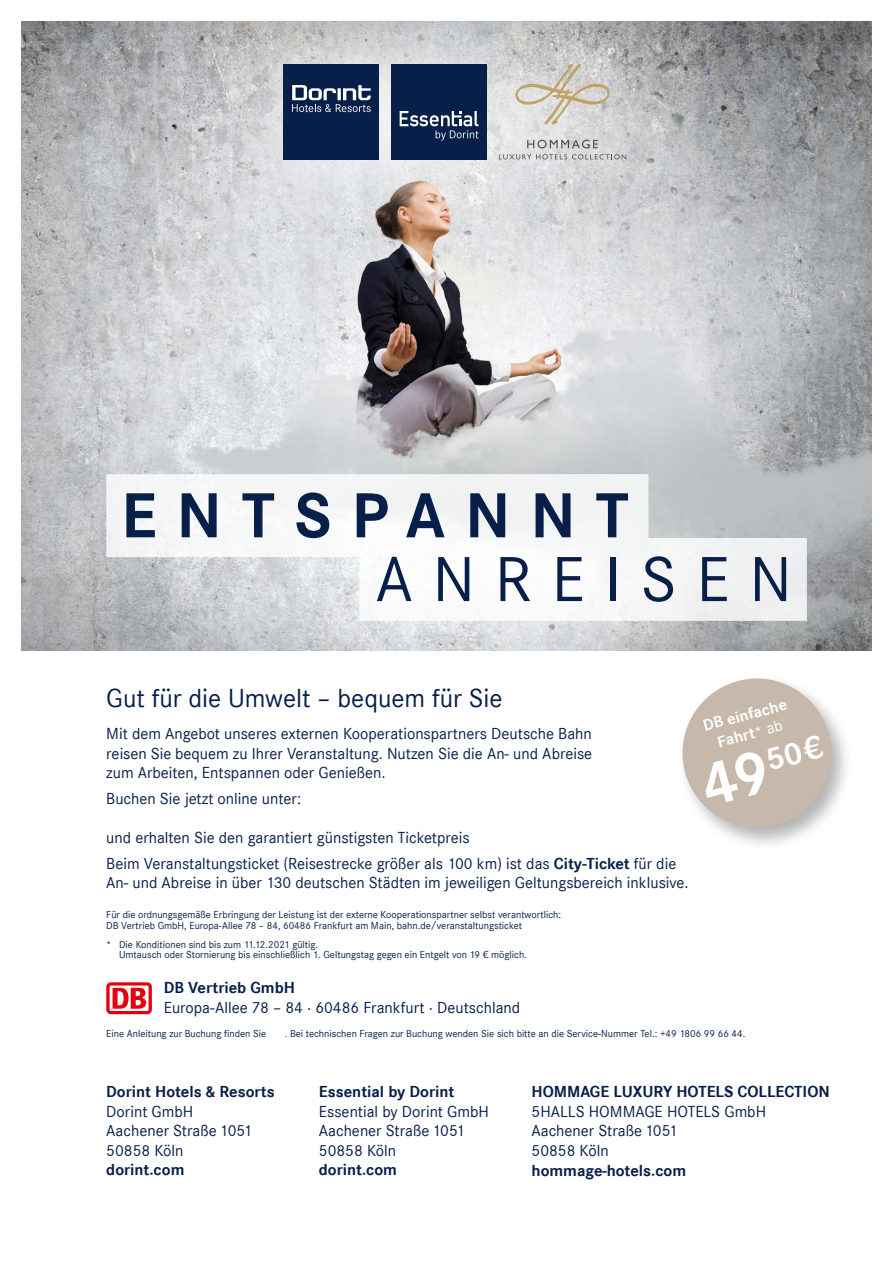
<style>
.page{position:relative;width:893px;height:1263px;background:#fff}
.page>*{position:absolute;margin:0;border:0;box-sizing:border-box;transform-origin:0 0}
.t1{font:700 66px "Corporate S";letter-spacing:.3em;color:#071f49}
.t2{font:66px "Corporate S";letter-spacing:.3em;color:#071f49}
.t3{font:700 33px "Corporate S";color:#fff}
.t4{font:27px "Corporate S";color:#071f49}
.t5{font:16.5px/19.5px "Corporate S";color:#071f49}
.t6{font:700 16.5px "Corporate S";color:#071f49}
.t7{font:700 16.5px/19.5px "Corporate S";color:#fff;text-align:center}
.t8{font:10.5px/10.5px "Corporate S";color:#071f49}
.s1{font-weight:700}
.s2{font-weight:400}
.s3{font-size:63px}
</style>
<div class="page">
<img style="left:21px;top:21px;width:851px;height:630px">
<svg style="left:106px;top:474px;width:701px;height:147px;fill:#f3f4f4"></svg>
<div style="left:677px;top:674px;width:176px;height:177px;background:#000;opacity:.3"></div>
<div style="left:682px;top:678px;width:149px;height:149px;background:#c6b8ab;border-radius:50%"></div>
<div style="left:197px;top:0;width:510px;height:247px;background:#fff;opacity:.75"></div>
<div style="left:284px;top:64px;width:95px;height:95px;background:#071f49"></div>
<svg style="left:292px;top:85px;width:79px;height:27px"></svg>
<div style="left:391px;top:64px;width:96px;height:95px;background:#071f49"></div>
<svg style="left:400px;top:111px;width:78px;height:30px"></svg>
<svg style="left:527px;top:140px;width:71px;height:8px"></svg>
<svg style="left:499px;top:154px;width:127px;height:5px"></svg>
<svg style="left:514px;top:64px;width:97px;height:61px;background:#d4d0c6"></svg>
<div style="left:106px;top:982px;width:46px;height:32px;background:#e3000f;border-radius:5px"></div>
<svg style="left:110px;top:985px;width:39px;height:26px"></svg>
<svg style="left:113px;top:988px;width:33px;height:21px"></svg>
<h1 class="t1" style="left:121px;top:478px;width:509px">ENTSPANNT</h1>
<h1 class="t2" style="left:375px;top:542px;width:418px">ANREISEN</h1>
<h3 class="t4" style="left:106px;top:683px;width:398px">Gut für die Umwelt – bequem für Sie</h3>
<p class="t5" style="left:106px;top:724px;width:487px;text-align:justify">Mit dem Angebot unseres externen Kooperationspartners Deutsche Bahn reisen Sie bequem zu Ihrer Veranstaltung. Nutzen Sie die An- und Abreise zum Arbeiten, Entspannen oder Genießen.</p>
<p class="t5" style="left:106px;top:789px;width:196px">Buchen Sie jetzt online unter:</p>
<p class="t5" style="left:106px;top:825px;width:572px;line-height:25.8px">und erhalten Sie den garantiert günstigsten Ticketpreis<br>Beim Veranstaltungsticket (Reisestrecke größer als 100 km) ist das <span class="s1">City-Ticket</span> für die</p>
<p class="t5" style="left:106px;top:873px;width:584px">An- und Abreise in über 130 deutschen Städten im jeweiligen Geltungsbereich inklusive.</p>
<p class="t8" style="left:106px;top:910px;width:456px">Für die ordnungsgemäße Erbringung der Leistung ist der externe Kooperationspartner selbst verantwortlich:<br>DB Vertrieb GmbH, Europa-Allee 78 – 84, 60486 Frankfurt am Main, bahn.de/veranstaltungsticket</p>
<p class="t8" style="left:119px;top:939px;width:409px;text-indent:-13px">* Die Konditionen sind bis zum 11.12.2021 gültig.<br>Umtausch oder Stornierung bis einschließlich 1. Geltungstag gegen ein Entgelt von 19 € möglich.</p>
<p class="t7" style="left:701px;top:717px;width:87px;rotate:-15deg">DB einfache<br>Fahrt<span class="s2">* ab</span></p>
<h2 class="t3" style="left:695px;top:760px;width:128px;rotate:-15deg"><span class="s3">49</span>50€</h2>
<p class="t6" style="left:164px;top:978px;width:133px">DB Vertrieb GmbH</p>
<p class="t5" style="left:164px;top:998px;width:358px">Europa-Allee 78 – 84 · 60486 Frankfurt · Deutschland</p>
<p class="t8" style="left:106px;top:1028px;width:162px">Eine Anleitung zur Buchung finden Sie</p>
<p class="t8" style="left:285px;top:1028px;width:462px">. Bei technischen Fragen zur Buchung wenden Sie sich bitte an die Service-Nummer Tel.: +49 1806 99 66 44.</p>
<p class="t6" style="left:106px;top:1082px;width:170px">Dorint Hotels &amp; Resorts</p>
<p class="t5" style="left:106px;top:1102px;width:148px">Dorint GmbH<br>Aachener Straße 1051<br>50858 Köln</p>
<p class="t6" style="left:106px;top:1160px;width:80px">dorint.com</p>
<p class="t6" style="left:319px;top:1082px;width:137px">Essential by Dorint</p>
<p class="t5" style="left:319px;top:1102px;width:172px">Essential by Dorint GmbH<br>Aachener Straße 1051<br>50858 Köln</p>
<p class="t6" style="left:319px;top:1160px;width:80px">dorint.com</p>
<p class="t6" style="left:532px;top:1082px;width:300px">HOMMAGE LUXURY HOTELS COLLECTION</p>
<p class="t5" style="left:532px;top:1102px;width:236px">5HALLS HOMMAGE HOTELS GmbH<br>Aachener Straße 1051<br>50858 Köln</p>
<p class="t6" style="left:532px;top:1160px;width:156px">hommage-hotels.com</p>
</div>
